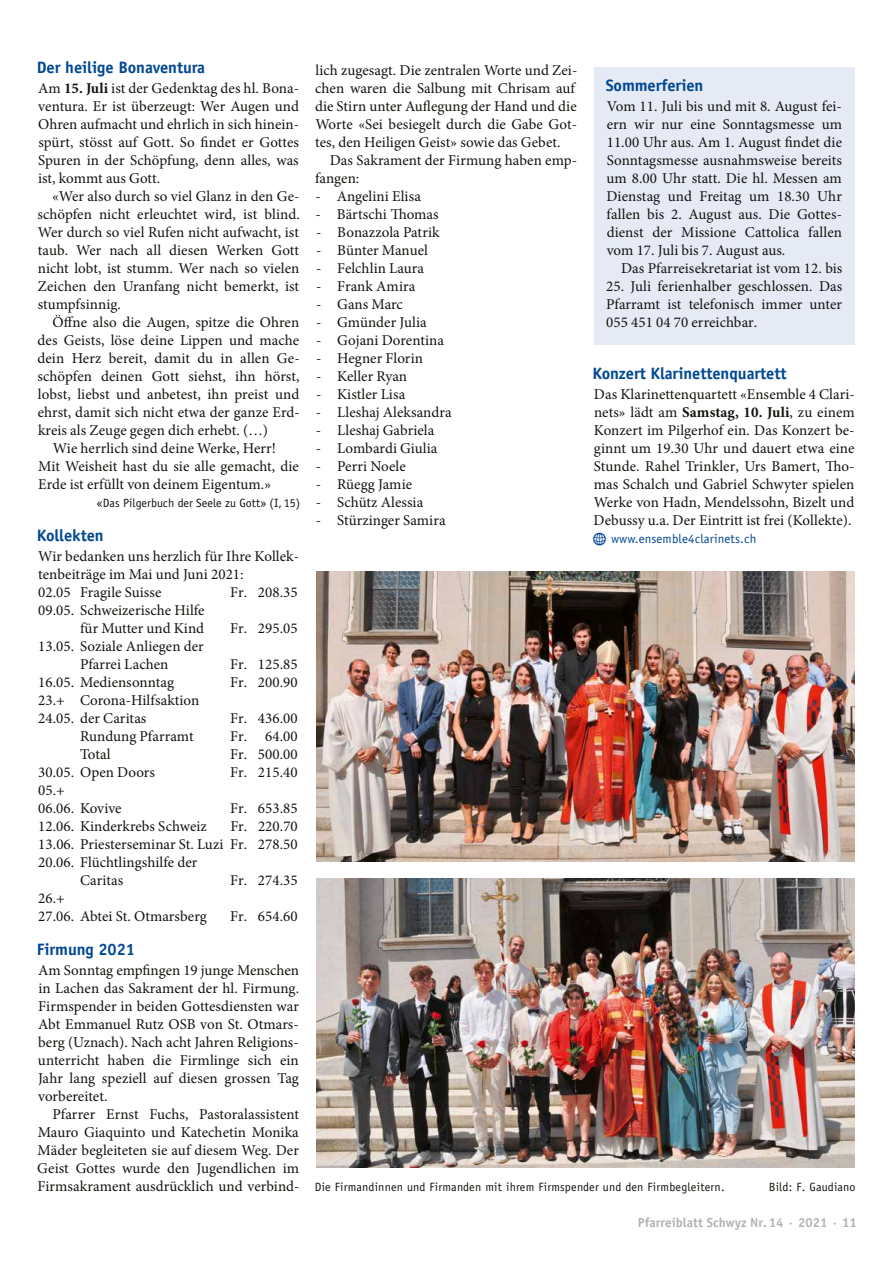
<style>
.page{position:relative;width:893px;height:1263px;background:#fff}
.page>*{position:absolute;margin:0;border:0;box-sizing:border-box;transform-origin:0 0}
.t1{font:700 16.5px "Officina Sans Std";letter-spacing:-.005em;color:#004892}
.t2{font:15px/18px "Minion Pro";letter-spacing:.005em;color:#12120d;text-align:justify}
.t3{font:700 13.2px "Officina Sans Std";letter-spacing:.005em;color:#b1b4b4}
.t4{font:12.75px "Officina Sans Std";letter-spacing:.015em;color:#004892}
.t5{font:12px "Officina Sans Std";letter-spacing:.02em;color:#12120d}
.s1{font-weight:700}
.s2{font-family:"Modern Pictograms";font-size:19.5px}
</style>
<div class="page">
<img style="left:316px;top:572px;width:539px;height:289px">
<img style="left:316px;top:878px;width:539px;height:289px">
<div style="left:594px;top:67px;width:261px;height:278px;background:#e5eaf5"></div>
<p class="t1" style="left:37px;top:57px;width:170px">Der heilige Bonaventura</p>
<p class="t2" style="left:38px;top:79px;width:263px">Am <span class="s1">15. Juli</span> ist der Gedenktag des hl. Bona&shy;ventura. Er ist überzeugt: Wer Augen und Ohren aufmacht und ehrlich in sich hinein&shy;spürt, stösst auf Gott. So findet er Gottes Spuren in der Schöpfung, denn alles, was ist, kommt aus Gott.</p>
<p class="t2" style="left:37px;top:187px;width:264px;text-indent:15px">«Wer also durch so viel Glanz in den Ge&shy;schöpfen nicht erleuchtet wird, ist blind.<br>Wer durch so viel Rufen nicht aufwacht, ist taub. Wer nach all diesen Werken Gott nicht lobt, ist stumm. Wer nach so vielen Zeichen den Uranfang nicht bemerkt, ist stumpfsinnig.</p>
<p class="t2" style="left:53px;top:313px;width:248px">Öffne also die Augen, spitze die Ohren</p>
<p class="t2" style="left:38px;top:331px;width:263px">des Geists, löse deine Lippen und mache</p>
<p class="t2" style="left:37px;top:349px;width:264px">dein Herz bereit, damit du in allen Ge-</p>
<p class="t2" style="left:37px;top:367px;width:264px">schöpfen deinen Gott siehst, ihn hörst,</p>
<p class="t2" style="left:38px;top:385px;width:263px">lobst, liebst und anbetest, ihn preist und</p>
<p class="t2" style="left:38px;top:403px;width:264px">ehrst, damit sich nicht etwa der ganze Erd-</p>
<p class="t2" style="left:38px;top:421px;width:232px">kreis als Zeuge gegen dich erhebt. (…)</p>
<p class="t2" style="left:53px;top:439px;width:225px">Wie herrlich sind deine Werke, Herr!</p>
<p class="t2" style="left:38px;top:457px;width:262px">Mit Weisheit hast du sie alle gemacht, die</p>
<p class="t2" style="left:38px;top:475px;width:235px">Erde ist erfüllt von deinem Eigentum.»</p>
<p class="t5" style="left:97px;top:496px;width:205px">«Das Pilgerbuch der Seele zu Gott» (I, 15)</p>
<p class="t1" style="left:37px;top:525px;width:68px">Kollekten</p>
<p class="t2" style="left:38px;top:547px;width:262px;text-align:left">Wir bedanken uns herzlich für Ihre Kollek&shy;tenbeiträge im Mai und Juni 2021:<br>02.05 Fragile Suisse</p>
<p class="t2" style="left:230px;top:583px;width:69px">Fr. 208.35</p>
<p class="t2" style="left:38px;top:601px;width:168px;text-align:right">09.05. Schweizerische Hilfe für Mutter und Kind</p>
<p class="t2" style="left:38px;top:637px;width:167px;text-align:center">13.05. Soziale Anliegen der<br>Pfarrei Lachen</p>
<p class="t2" style="left:230px;top:619px;width:69px">Fr. 295.05</p>
<p class="t2" style="left:230px;top:655px;width:69px">Fr. 125.85</p>
<p class="t2" style="left:38px;top:673px;width:137px">16.05. Mediensonntag</p>
<p class="t2" style="left:230px;top:673px;width:69px">Fr. 200.90</p>
<p class="t2" style="left:38px;top:691px;width:163px">23.+ Corona-Hilfsaktion<br>24.05. der Caritas</p>
<p class="t2" style="left:230px;top:709px;width:69px">Fr. 436.00</p>
<p class="t2" style="left:80px;top:727px;width:115px">Rundung Pfarramt</p>
<p class="t2" style="left:230px;top:727px;width:69px">Fr. 64.00</p>
<p class="t2" style="left:80px;top:745px;width:32px">Total</p>
<p class="t2" style="left:230px;top:745px;width:69px">Fr. 500.00</p>
<p class="t2" style="left:38px;top:763px;width:118px">30.05. Open Doors</p>
<p class="t2" style="left:230px;top:763px;width:69px">Fr. 215.40</p>
<p class="t2" style="left:38px;top:781px;width:85px">05.+<br>06.06. Kovive</p>
<p class="t2" style="left:230px;top:799px;width:69px">Fr. 653.85</p>
<p class="t2" style="left:38px;top:817px;width:170px">12.06. Kinderkrebs Schweiz</p>
<p class="t2" style="left:230px;top:817px;width:69px">Fr. 220.70</p>
<p class="t2" style="left:38px;top:835px;width:261px">13.06. Priesterseminar St. Luzi Fr. 278.50</p>
<p class="t2" style="left:38px;top:853px;width:161px">20.06. Flüchtlingshilfe der</p>
<p class="t2" style="left:80px;top:871px;width:45px">Caritas</p>
<p class="t2" style="left:230px;top:871px;width:69px">Fr. 274.35</p>
<p class="t2" style="left:38px;top:889px;width:170px">26.+<br>27.06. Abtei St. Otmarsberg</p>
<p class="t2" style="left:230px;top:907px;width:69px">Fr. 654.60</p>
<p class="t1" style="left:37px;top:939px;width:100px">Firmung 2021</p>
<p class="t2" style="left:38px;top:961px;width:263px">Am Sonntag empfingen 19 junge Menschen in Lachen das Sakrament der hl. Firmung.<br>Firmspender in beiden Gottesdiensten war Abt Emmanuel Rutz OSB von St. Otmars&shy;berg (Uznach). Nach acht Jahren Religions&shy;unterricht haben die Firmlinge sich ein Jahr lang speziell auf diesen grossen Tag vorbereitet.</p>
<p class="t2" style="left:37px;top:1105px;width:264px;text-indent:15px">Pfarrer Ernst Fuchs, Pastoralassistent Mauro Giaquinto und Katechetin Monika Mäder begleiteten sie auf diesem Weg. Der Geist Gottes wurde den Jugendlichen im Firmsakrament ausdrücklich und verbind-</p>
<p class="t2" style="left:315px;top:61px;width:264px;text-align:left">lich zugesagt. Die zentralen Worte und Zei&shy;chen waren die Salbung mit Chrisam auf die Stirn unter Auflegung der Hand und die Worte «Sei besiegelt durch die Gabe Got&shy;tes, den Heiligen Geist» sowie das Gebet.</p>
<p class="t2" style="left:315px;top:151px;width:264px;text-indent:15px">Das Sakrament der Firmung haben emp&shy;fangen:</p>
<p class="t2" style="left:315px;top:187px;width:107px">- Angelini Elisa</p>
<p class="t2" style="left:315px;top:205px;width:125px">- Bärtschi Thomas</p>
<p class="t2" style="left:316px;top:223px;width:125px">- Bonazzola Patrik</p>
<p class="t2" style="left:316px;top:241px;width:113px">- Bünter Manuel</p>
<p class="t2" style="left:316px;top:259px;width:110px">- Felchlin Laura</p>
<p class="t2" style="left:316px;top:277px;width:101px">- Frank Amira</p>
<p class="t2" style="left:316px;top:295px;width:88px">- Gans Marc</p>
<p class="t2" style="left:316px;top:313px;width:112px">- Gmünder Julia</p>
<p class="t2" style="left:316px;top:331px;width:129px">- Gojani Dorentina</p>
<p class="t2" style="left:316px;top:349px;width:108px">- Hegner Florin</p>
<p class="t2" style="left:316px;top:367px;width:93px">- Keller Ryan</p>
<p class="t2" style="left:316px;top:385px;width:91px">- Kistler Lisa</p>
<p class="t2" style="left:316px;top:403px;width:137px">- Lleshaj Aleksandra</p>
<p class="t2" style="left:316px;top:421px;width:120px">- Lleshaj Gabriela</p>
<p class="t2" style="left:316px;top:439px;width:123px">- Lombardi Giulia</p>
<p class="t2" style="left:316px;top:457px;width:91px">- Perri Noele</p>
<p class="t2" style="left:316px;top:475px;width:98px">- Rüegg Jamie</p>
<p class="t2" style="left:316px;top:493px;width:109px">- Schütz Alessia</p>
<p class="t2" style="left:316px;top:511px;width:131px">- Stürzinger Samira</p>
<p class="t1" style="left:606px;top:75px;width:99px">Sommerferien</p>
<p class="t2" style="left:606px;top:97px;width:237px">Vom 11. Juli bis und mit 8. August fei&shy;ern wir nur eine Sonntagsmesse um 11.00 Uhr aus. Am 1. August findet die Sonntagsmesse ausnahmsweise bereits um 8.00 Uhr statt. Die hl. Messen am Dienstag und Freitag um 18.30 Uhr fallen bis 2. August aus. Die Gottes&shy;dienst der Missione Cattolica fallen vom 17. Juli bis 7. August aus.</p>
<p class="t2" style="left:621px;top:259px;width:223px">Das Pfarreisekretariat ist vom 12. bis</p>
<p class="t2" style="left:606px;top:277px;width:238px">25. Juli ferienhalber geschlossen. Das Pfarramt ist telefonisch immer unter 055 451 04 70 erreichbar.</p>
<p class="t1" style="left:593px;top:363px;width:195px">Konzert Klarinettenquartett</p>
<p class="t2" style="left:594px;top:385px;width:263px">Das Klarinettenquartett «Ensemble 4 Clari&shy;nets» lädt am <span class="s1">Samstag, 10. Juli</span>, zu einem Konzert im Pilgerhof ein. Das Konzert be&shy;ginnt um 19.30 Uhr und dauert etwa eine Stunde. Rahel Trinkler, Urs Bamert, Tho&shy;mas Schalch und Gabriel Schwyter spielen Werke von Hadn, Mendelssohn, Bizelt und Debussy u.a. Der Eintritt ist frei (Kollekte).</p>
<p class="t4" style="left:592px;top:531px;width:166px"><span class="s2">w</span> www.ensemble4clarinets.ch</p>
<p class="t5" style="left:315px;top:1180px;width:411px">Die Firmandinnen und Firmanden mit ihrem Firmspender und den Firmbegleitern.</p>
<p class="t5" style="left:769px;top:1180px;width:88px">Bild: F. Gaudiano</p>
<p class="t3" style="left:638px;top:1214px;width:220px">Pfarreiblatt Schwyz Nr.14 · 2021 · 11</p>
</div>
